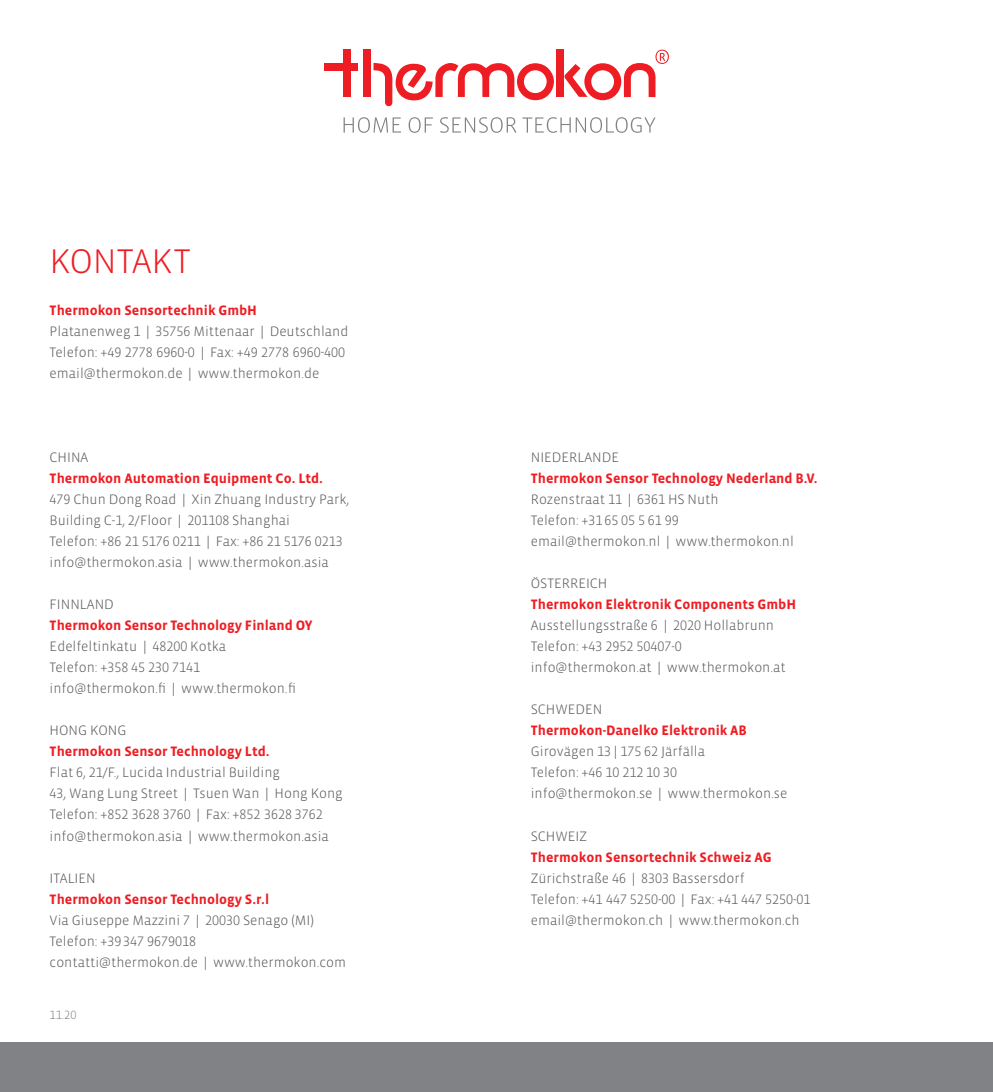
<style>
.page{position:relative;width:993px;height:1092px;background:#fff}
.page>*{position:absolute;margin:0;border:0;box-sizing:border-box;transform-origin:0 0}
.t1{font:300 35px "Vista Sans OTCE";letter-spacing:-.005em;color:#ee1d23}
.Fließtext_Redaktione{font:300 14px "Vista Sans OTCE";color:#57585a}
.t2{font:700 14px "Vista Sans OTCE";color:#ee1d23}
.t3{font:300 12.25px "Vista Sans OTCE";color:#808285}
</style>
<div class="page">
<div style="left:324px;top:63px;width:34px;height:8px;background:#ee1d23"></div>
<div style="left:363px;top:50px;width:7px;height:47px;background:#ee1d23"></div>
<div style="left:343px;top:50px;width:8px;height:47px;background:#ee1d23"></div>
<div style="left:556px;top:50px;width:8px;height:47px;background:#ee1d23"></div>
<svg style="left:373px;top:62px;width:180px;height:44px"></svg>
<svg style="left:564px;top:50px;width:104px;height:50px"></svg>
<svg style="left:343px;top:117px;width:58px;height:16px"></svg>
<svg style="left:408px;top:117px;width:25px;height:16px"></svg>
<svg style="left:440px;top:117px;width:76px;height:16px"></svg>
<svg style="left:522px;top:117px;width:133px;height:16px"></svg>
<div style="left:0;top:1042px;width:992px;height:49px;background:#808285"></div>
<p class="t1" style="left:50px;top:241px;width:143px">KONTAKT</p>
<p class="t2" style="left:50px;top:302px;width:209px">Thermokon Sensortechnik GmbH</p>
<p class="Fließtext_Redaktione" style="left:50px;top:323px;width:300px">Platanenweg 1 | 35756 Mittenaar | Deutschland</p>
<p class="Fließtext_Redaktione" style="left:50px;top:344px;width:297px">Telefon: +49 2778 6960-0 | Fax: +49 2778 6960-400</p>
<p class="Fließtext_Redaktione" style="left:50px;top:365px;width:271px">email@thermokon.de | www.thermokon.de</p>
<p class="Fließtext_Redaktione" style="left:50px;top:449px;width:40px">CHINA</p>
<p class="t2" style="left:50px;top:470px;width:275px">Thermokon Automation Equipment Co. Ltd.</p>
<p class="Fließtext_Redaktione" style="left:50px;top:491px;width:301px">479 Chun Dong Road | Xin Zhuang Industry Park,</p>
<p class="Fließtext_Redaktione" style="left:50px;top:512px;width:242px">Building C-1, 2/Floor | 201108 Shanghai</p>
<p class="Fließtext_Redaktione" style="left:50px;top:533px;width:294px">Telefon: +86 21 5176 0211 | Fax: +86 21 5176 0213</p>
<p class="Fließtext_Redaktione" style="left:50px;top:554px;width:281px">info@thermokon.asia | www.thermokon.asia</p>
<p class="Fließtext_Redaktione" style="left:50px;top:596px;width:66px">FINNLAND</p>
<p class="t2" style="left:50px;top:617px;width:264px">Thermokon Sensor Technology Finland OY</p>
<p class="Fließtext_Redaktione" style="left:50px;top:638px;width:178px">Edelfeltinkatu | 48200 Kotka</p>
<p class="Fließtext_Redaktione" style="left:50px;top:659px;width:152px">Telefon: +358 45 230 7141</p>
<p class="Fließtext_Redaktione" style="left:50px;top:680px;width:248px">info@thermokon.fi | www.thermokon.fi</p>
<p class="Fließtext_Redaktione" style="left:50px;top:722px;width:78px">HONG KONG</p>
<p class="t2" style="left:50px;top:743px;width:221px">Thermokon Sensor Technology Ltd.</p>
<p class="Fließtext_Redaktione" style="left:50px;top:764px;width:232px">Flat 6, 21/F., Lucida Industrial Building</p>
<p class="Fließtext_Redaktione" style="left:50px;top:785px;width:295px">43, Wang Lung Street | Tsuen Wan | Hong Kong</p>
<p class="Fließtext_Redaktione" style="left:50px;top:806px;width:275px">Telefon: +852 3628 3760 | Fax: +852 3628 3762</p>
<p class="Fließtext_Redaktione" style="left:50px;top:827px;width:281px">info@thermokon.asia | www.thermokon.asia</p>
<p class="Fließtext_Redaktione" style="left:50px;top:869px;width:48px">ITALIEN</p>
<p class="t2" style="left:50px;top:890px;width:221px">Thermokon Sensor Technology S.r.l</p>
<p class="Fließtext_Redaktione" style="left:50px;top:911px;width:265px">Via Giuseppe Mazzini 7 | 20030 Senago (MI)</p>
<p class="Fließtext_Redaktione" style="left:50px;top:932px;width:148px">Telefon: +39 347 9679018</p>
<p class="Fließtext_Redaktione" style="left:50px;top:953px;width:298px">contatti@thermokon.de | www.thermokon.com</p>
<p class="t3" style="left:50px;top:1007px;width:28px">11.20</p>
<p class="Fließtext_Redaktione" style="left:530px;top:449px;width:90px">NIEDERLANDE</p>
<p class="t2" style="left:530px;top:470px;width:288px">Thermokon Sensor Technology Nederland B.V.</p>
<p class="Fließtext_Redaktione" style="left:530px;top:491px;width:189px">Rozenstraat 11 | 6361 HS Nuth</p>
<p class="Fließtext_Redaktione" style="left:530px;top:512px;width:149px">Telefon: +31 65 05 5 61 99</p>
<p class="Fließtext_Redaktione" style="left:530px;top:533px;width:264px">email@thermokon.nl | www.thermokon.nl</p>
<p class="Fließtext_Redaktione" style="left:530px;top:575px;width:78px">ÖSTERREICH</p>
<p class="t2" style="left:530px;top:596px;width:267px">Thermokon Elektronik Components GmbH</p>
<p class="Fließtext_Redaktione" style="left:530px;top:617px;width:245px">Ausstellungsstraße 6 | 2020 Hollabrunn</p>
<p class="Fließtext_Redaktione" style="left:530px;top:638px;width:152px">Telefon: +43 2952 50407-0</p>
<p class="Fließtext_Redaktione" style="left:530px;top:659px;width:256px">info@thermokon.at | www.thermokon.at</p>
<p class="Fließtext_Redaktione" style="left:530px;top:701px;width:73px">SCHWEDEN</p>
<p class="t2" style="left:530px;top:722px;width:217px">Thermokon-Danelko Elektronik AB</p>
<p class="Fließtext_Redaktione" style="left:530px;top:743px;width:176px">Girovägen 13 | 175 62 Järfälla</p>
<p class="Fließtext_Redaktione" style="left:530px;top:764px;width:148px">Telefon: +46 10 212 10 30</p>
<p class="Fließtext_Redaktione" style="left:530px;top:785px;width:258px">info@thermokon.se | www.thermokon.se</p>
<p class="Fließtext_Redaktione" style="left:530px;top:827px;width:58px">SCHWEIZ</p>
<p class="t2" style="left:530px;top:848px;width:242px">Thermokon Sensortechnik Schweiz AG</p>
<p class="Fließtext_Redaktione" style="left:530px;top:869px;width:215px">Zürichstraße 46 | 8303 Bassersdorf</p>
<p class="Fließtext_Redaktione" style="left:530px;top:890px;width:281px">Telefon: +41 447 5250-00 | Fax: +41 447 5250-01</p>
<p class="Fließtext_Redaktione" style="left:530px;top:911px;width:270px">email@thermokon.ch | www.thermokon.ch</p>
</div>
